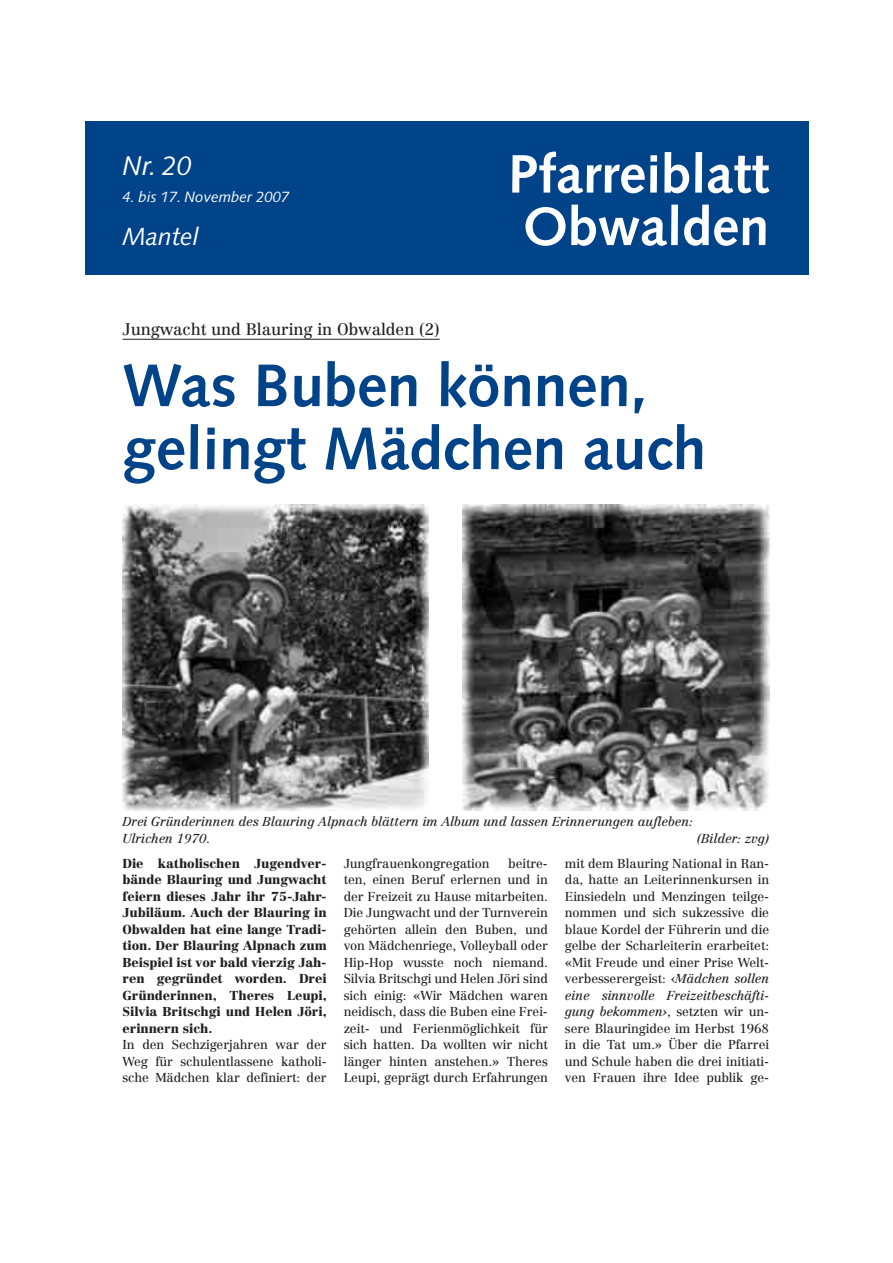
<style>
.page{position:relative;width:893px;height:1263px;background:#fff}
.page>*{position:absolute;margin:0;border:0;box-sizing:border-box;transform-origin:0 0}
.t1{font:700 60px/63px "Syntax";color:#004389}
.t2{font:700 54px/52.5px "Syntax";color:#fff}
.t3{font:italic 27px "Syntax";color:#fff}
.t4{font:italic 24.75px "Syntax";color:#fff}
.t5{font:16.5px "Centennial";letter-spacing:-.005em;color:#231f20}
.t6{font:italic 15px "Syntax";color:#fff}
.t7{font:12.75px/16.5px "Centennial";letter-spacing:-.01em;color:#231f20;text-align:justify}
.t8{font:900 12.75px/16.5px "Centennial";letter-spacing:-.005em;color:#231f20;text-align:justify}
.t9{font:italic 12.75px/16.5px "Centennial";letter-spacing:-.005em;color:#231f20}
.s1{font-style:italic}
</style>
<div class="page">
<div style="left:85px;top:121px;width:723px;height:153px;background:#004389"></div>
<hr style="left:122px;top:339px;width:318px;height:1px;background:#231f20">
<img style="left:122px;top:504px;width:307px;height:306px">
<img style="left:463px;top:504px;width:306px;height:306px">
<h3 class="t3" style="left:122px;top:155px;width:71px">Nr. 20</h3>
<p class="t6" style="left:122px;top:191px;width:168px">4. bis 17. November 2007</p>
<h3 class="t4" style="left:122px;top:227px;width:78px">Mantel</h3>
<h2 class="t2" style="left:508px;top:153px;width:262px">Pfarreiblatt<br>Obwalden</h2>
<p class="t5" style="left:122px;top:322px;width:319px">Jungwacht und Blauring in Obwalden (2)</p>
<h1 class="t1" style="left:122px;top:359px;width:585px">Was Buben können, gelingt Mädchen auch</h1>
<p class="t9" style="left:122px;top:815px;width:572px">Drei Gründerinnen des Blauring Alpnach blättern im Album und lassen Erinnerungen aufleben:<br>Ulrichen 1970.</p>
<p class="t9" style="left:697px;top:831px;width:73px">(Bilder: zvg)</p>
<p class="t8" style="left:122px;top:856px;width:206px">Die katholischen Jugendver&shy;bände Blauring und Jungwacht feiern dieses Jahr ihr 75-Jahr-Jubiläum. Auch der Blauring in Obwalden hat eine lange Tradi&shy;tion. Der Blauring Alpnach zum Beispiel ist vor bald vierzig Jah&shy;ren gegründet worden. Drei Gründerinnen, Theres Leupi, Silvia Britschgi und Helen Jöri, erinnern sich.</p>
<p class="t7" style="left:122px;top:1037px;width:206px">In den Sechzigerjahren war der Weg für schulentlassene katholi&shy;sche Mädchen klar definiert: der</p>
<p class="t7" style="left:344px;top:856px;width:147px">Jungfrauenkongregation</p>
<p class="t7" style="left:344px;top:856px;width:206px;text-indent:164px">beitre&shy;ten, einen Beruf erlernen und in der Freizeit zu Hause mitarbeiten.<br>Die Jungwacht und der Turnverein gehörten allein den Buben, und von Mädchenriege, Volleyball oder Hip-Hop wusste noch niemand.<br>Silvia Britschgi und Helen Jöri sind sich einig: «Wir Mädchen waren neidisch, dass die Buben eine Frei&shy;zeit- und Ferienmöglichkeit für sich hatten. Da wollten wir nicht länger hinten anstehen.» Theres Leupi, geprägt durch Erfahrungen</p>
<p class="t7" style="left:565px;top:856px;width:206px">mit dem Blauring National in Ran&shy;da, hatte an Leiterinnenkursen in Einsiedeln und Menzingen teilge&shy;nommen und sich sukzessive die blaue Kordel der Führerin und die gelbe der Scharleiterin erarbeitet: «Mit Freude und einer Prise Welt&shy;verbesserergeist: ‹<span class="s1">Mädchen sollen eine sinnvolle Freizeitbeschäfti&shy;gung bekommen›</span>, setzten wir un&shy;sere Blauringidee im Herbst 1968 in die Tat um.» Über die Pfarrei und Schule haben die drei initiati&shy;ven Frauen ihre Idee publik ge-</p>
</div>
